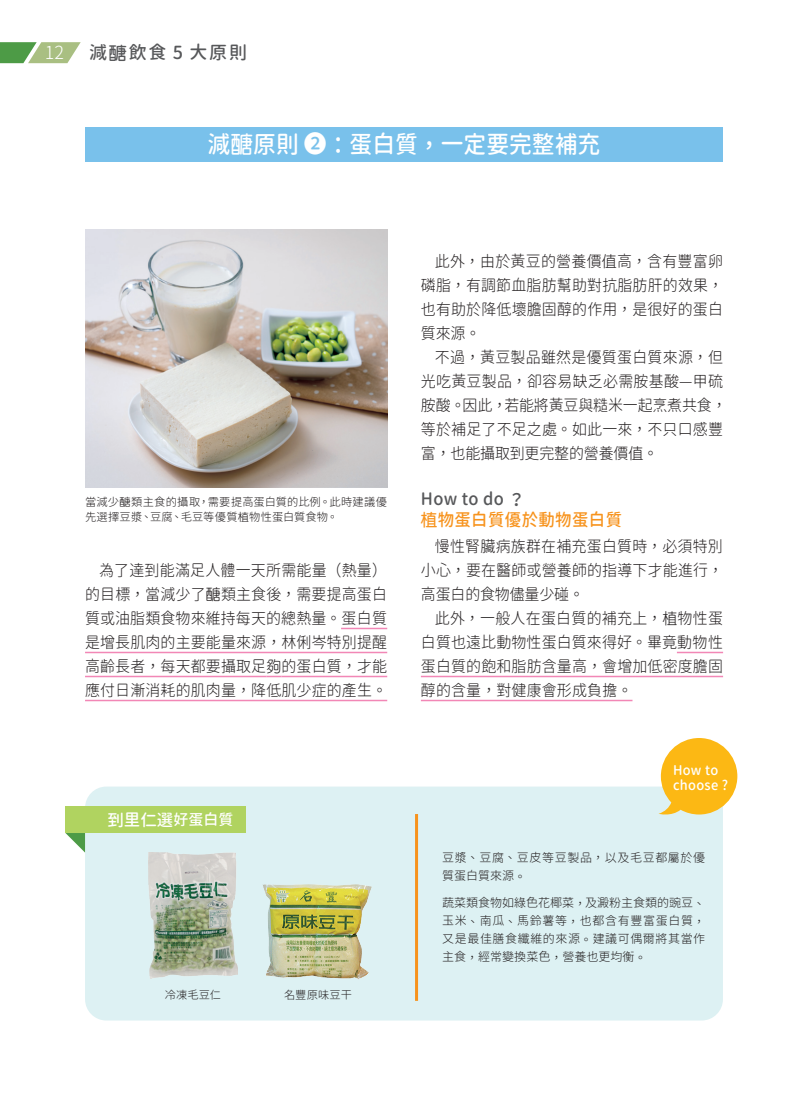
<style>
.page{position:relative;width:808px;height:1106px;background:#fff}
.page>*{position:absolute;margin:0;border:0;box-sizing:border-box;transform-origin:0 0}
.t1{font:500 24px "Gen Jyuu Gothic";color:#fff;scale:.95 1}
.t2{font:500 18px "Gen Jyuu Gothic";color:#57585a}
.t3{font:300 18px "Gen Jyuu Gothic";color:#fff}
.t4{font:500 17.25px/21px "Gen Jyuu Gothic";letter-spacing:.025em;color:#f7931d;scale:.95 1}
.t5{font:500 16.5px "Gen Jyuu Gothic";color:#fff}
.t6{font:300 15.75px/24px "Gen Jyuu Gothic";letter-spacing:.01em;color:#231f20;text-align:justify;scale:.95 1}
.t7{font:500 13.5px/15px "Gen Jyuu Gothic";letter-spacing:.025em;color:#fff;scale:.95 1}
.t8{font:300 12px/18px "Gen Jyuu Gothic";letter-spacing:.05em;color:#231f20}
.t9{font:300 11.25px/15px "Gen Jyuu Gothic";letter-spacing:.015em;color:#231f20}
.s1{font-family:"AR Yuan B5";font-weight:700}
.s2{font-family:"DF Yuan Std W7";font-weight:400}
.s3{font-family:"Source Han Sans TC"}
.s4{font-family:"DF Yuan Std W3";font-weight:400}
.s5{font-size:15px}
.s6{color:#57585a}
.s7{font-family:"Source Han Sans TC";color:#57585a}
</style>
<div class="page">
<div style="left:85px;top:128px;width:638px;height:34px;background:#79c1eb"></div>
<hr style="left:341px;top:627px;width:46px;height:2px;background:#f287b6">
<hr style="left:85px;top:651px;width:302px;height:2px;background:#f287b6">
<hr style="left:85px;top:675px;width:181px;height:2px;background:#f287b6">
<svg style="left:266px;top:675px;width:15px;height:2px"></svg>
<hr style="left:281px;top:675px;width:106px;height:2px;background:#f287b6">
<hr style="left:85px;top:699px;width:302px;height:2px;background:#f287b6">
<div style="left:85px;top:786px;width:638px;height:234px;background:#ddf1f3;border-radius:21px"></div>
<hr style="left:415px;top:814px;width:3px;height:186px;background:#f7931d">
<hr style="left:677px;top:651px;width:46px;height:2px;background:#f287b6">
<hr style="left:421px;top:675px;width:302px;height:2px;background:#f287b6">
<hr style="left:421px;top:699px;width:211px;height:2px;background:#f287b6">
<img style="left:85px;top:229px;width:302px;height:258px">
<img style="left:149px;top:852px;width:88px;height:126px">
<img style="left:263px;top:884px;width:109px;height:96px">
<div style="left:65px;top:806px;width:181px;height:27px;background:#b0d360"></div>
<svg style="left:658px;top:738px;width:79px;height:77px"></svg>
<svg style="left:65px;top:833px;width:20px;height:19px"></svg>
<svg style="left:0;top:42px;width:81px;height:21px;background:#93bb7e"></svg>
<p class="t3" style="left:45px;top:40px;width:21px">12</p>
<p class="t2" style="left:89px;top:40px;width:159px">減<span class="s1">醣</span>飲食 5 大原則</p>
<h1 class="t1" style="left:208px;top:127px;width:415px">減<span class="s2">醣</span>原則 ➋<span class="s3">：</span>蛋白質<span class="s3">，</span>一定要完整補充</h1>
<p class="t9" style="left:85px;top:494px;width:303px">當減少<span class="s4">醣</span>類主食的攝取<span class="s3">，</span>需要提高蛋白質的比例<span class="s3">。</span>此時建議優先選擇豆漿<span class="s3">、</span>豆腐<span class="s3">、</span>毛豆等優質<span class="s4">植</span>物性蛋白質食物<span class="s3">。</span></p>
<p class="t6" style="left:85px;top:558px;width:319px;text-indent:14px">為了達到能滿足人體一天所需能量<span class="s3">（</span>熱量<span class="s3">）</span>的目標<span class="s3">，</span>當減少了<span class="s4">醣</span>類主食後<span class="s3">，</span>需要提高蛋白質或油脂類食物來維持每天的總熱量<span class="s3">。</span>蛋白質是增長肌肉的主要能量來源<span class="s3">，</span>林俐岑特別提醒高齡長者<span class="s3">，</span>每天都要攝取足<span class="s4">夠</span>的蛋白質<span class="s3">，</span>才能應付日漸消耗的肌肉量<span class="s3">，</span>降低肌少症的產生<span class="s3">。</span></p>
<p class="t5" style="left:107px;top:808px;width:127px">到里仁選<span class="s5">好蛋白質</span></p>
<p class="t9" style="left:165px;top:987px;width:58px">冷凍毛豆仁</p>
<p class="t9" style="left:284px;top:987px;width:69px">名豐原味豆干</p>
<p class="t6" style="left:421px;top:249px;width:319px;text-indent:14px">此外<span class="s3">，</span>由於黃豆的營養價<span class="s4">值</span>高<span class="s3">，</span>含有豐富卵磷脂<span class="s3">，</span>有調節血脂肪幫助對抗脂肪肝的效果<span class="s3">，</span>也有助於降低壞膽固醇的作用<span class="s3">，</span>是很好的蛋白質來源<span class="s3">。</span></p>
<p class="t6" style="left:421px;top:345px;width:323px;text-align:left;text-indent:14px">不過<span class="s3">，</span>黃豆製品雖然是優質蛋白質來源<span class="s3">，</span>但光吃黃豆製品<span class="s3">，</span>卻容易缺乏必需胺基酸<span class="s3">—</span>甲硫胺酸<span class="s3">。</span>因此<span class="s3">，</span>若能將黃豆與糙米一起烹煮共食<span class="s3">，</span>等於補足了不足之處<span class="s3">。</span>如此一來<span class="s3">，</span>不只口感豐富<span class="s3">，</span>也能攝取到更完整的營養價<span class="s4">值</span><span class="s3">。</span></p>
<p class="t4" style="left:421px;top:488px;width:213px"><span class="s6">How to do</span> <span class="s7">？<br></span><span class="s2">植</span>物蛋白質優於動物蛋白質</p>
<p class="t6" style="left:421px;top:534px;width:319px;text-indent:14px">慢性腎臟病族群在補充蛋白質時<span class="s3">，</span>必須特別小心<span class="s3">，</span>要在醫師或營養師的指導下才能進行<span class="s3">，</span>高蛋白的食物儘量少碰<span class="s3">。</span></p>
<p class="t6" style="left:421px;top:606px;width:319px;text-indent:14px">此外<span class="s3">，</span>一般人在蛋白質的補充上<span class="s3">，</span><span class="s4">植</span>物性蛋白質也遠比動物性蛋白質來得好<span class="s3">。</span>畢竟動物性蛋白質的飽和脂肪含量高<span class="s3">，</span>會增加低密度膽固醇的含量<span class="s3">，</span>對健康會形成負擔<span class="s3">。</span></p>
<p class="t7" style="left:673px;top:762px;width:59px">How to choose ?</p>
<p class="t8" style="left:442px;top:848px;width:264px">豆漿<span class="s3">、</span>豆腐<span class="s3">、</span>豆皮等豆製品<span class="s3">，</span>以及毛豆都屬於優質蛋白質來源<span class="s3">。</span></p>
<p class="t8" style="left:442px;top:893px;width:264px;text-align:justify">蔬菜類食物如綠色花椰菜<span class="s3">，</span>及澱粉主食類的豌豆<span class="s3">、</span>玉米<span class="s3">、</span>南瓜<span class="s3">、</span>馬鈴薯等<span class="s3">，</span>也都含有豐富蛋白質<span class="s3">，</span>又是最佳膳食纖維的來源<span class="s3">。</span>建議可偶爾將其當作主食<span class="s3">，</span>經常變換菜色<span class="s3">，</span>營養也更均衡<span class="s3">。</span></p>
</div>
